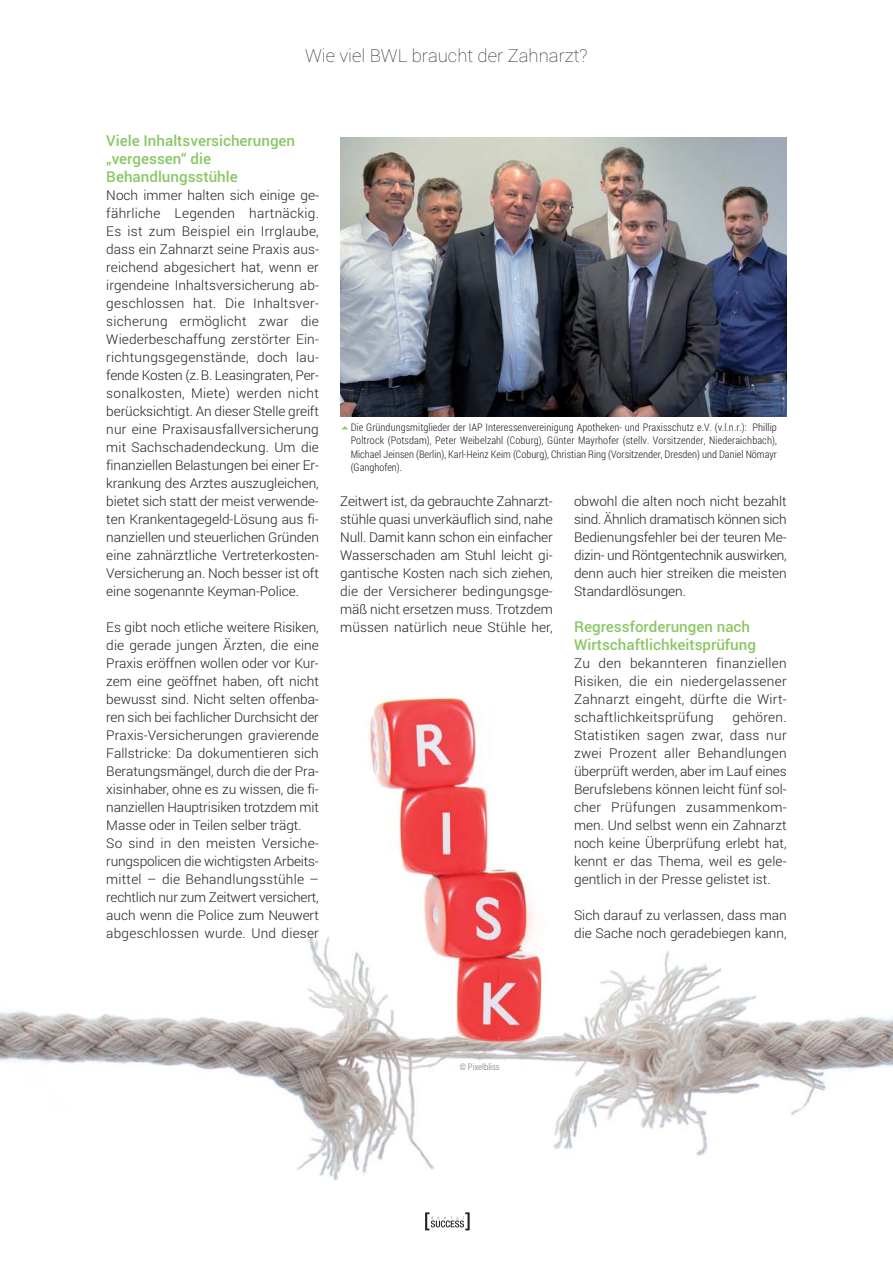
<style>
.page{position:relative;width:893px;height:1263px;background:#fff}
.page>*{position:absolute;margin:0;border:0;box-sizing:border-box;transform-origin:0 0}
.t1{font:100 18px "Roboto";color:#231f20}
.t2{font:500 15px/18px "Roboto";color:#89c765}
.t3{font:300 13.5px/18px "Roboto";letter-spacing:-.005em;color:#231f20;text-align:justify}
.t4{font:300 10.5px/13.5px "Roboto Condensed";color:#231f20;text-align:justify}
.t5{font:300 9px "Roboto Condensed";color:#787980}
</style>
<div class="page">
<img style="left:0;top:697px;width:893px;height:484px">
<svg style="left:425px;top:1212px;width:45px;height:18px"></svg>
<img style="left:340px;top:137px;width:447px;height:279px">
<h1 class="t1" style="left:305px;top:45px;width:284px">Wie viel BWL braucht der Zahnarzt?</h1>
<p class="t2" style="left:106px;top:132px;width:190px">Viele Inhaltsversicherungen „vergessen“ die<br>Behandlungsstühle</p>
<p class="t3" style="left:106px;top:187px;width:214px">Noch immer halten sich einige ge&shy;fährliche Legenden hartnäckig.<br>Es ist zum Beispiel ein Irrglaube, dass ein Zahnarzt seine Praxis aus&shy;reichend abgesichert hat, wenn er irgendeine Inhaltsversicherung ab&shy;geschlossen hat. Die Inhaltsver - sicherung ermöglicht zwar die Wiederbeschaffung zerstörter Ein&shy;richtungsgegenstände, doch lau&shy;fende Kosten (z. B. Leasingraten, Per&shy;sonalkosten, Miete) werden nicht berücksichtigt. An dieser Stelle greift nur eine Praxisausfallversicherung mit Sachschadendeckung. Um die finanziellen Belastungen bei einer Er&shy;krankung des Arztes auszugleichen, bietet sich statt der meist verwende&shy;ten Krankentagegeld-Lösung aus fi&shy;nanziellen und steuerlichen Gründen eine zahnärztliche Vertreterkosten-Versicherung an. Noch besser ist oft eine sogenannte Keyman-Police.</p>
<p class="t3" style="left:106px;top:619px;width:214px;text-align:left">Es gibt noch etliche weitere Risiken, die gerade jungen Ärzten, die eine Praxis eröffnen wollen oder vor Kur&shy;zem eine geöffnet haben, oft nicht bewusst sind. Nicht selten offenba&shy;ren sich bei fachlicher Durchsicht der Praxis-Versicherungen gravierende Fallstricke: Da dokumentieren sich Beratungsmängel, durch die der Pra&shy;xisinhaber, ohne es zu wissen, die fi&shy;nanziellen Hauptrisiken trotzdem mit Masse oder in Teilen selber trägt.<br>So sind in den meisten Versiche&shy;rungspolicen die wichtigsten Arbeits&shy;mittel – die Behandlungsstühle – rechtlich nur zum Zeitwert versichert, auch wenn die Police zum Neuwert abgeschlossen wurde. Und dieser</p>
<p class="t4" style="left:351px;top:420px;width:428px">Die Gründungsmitglieder der IAP Interessenvereinigung Apotheken- und Praxisschutz e.V. (v.l.n.r.): Phillip Poltrock (Potsdam), Peter Weibelzahl (Coburg), Günter Mayrhofer (stellv. Vorsitzender, Niederaichbach), Michael Jeinsen (Berlin), Karl-Heinz Keim (Coburg), Christian Ring (Vorsitzender, Dresden) und Daniel Nömayr (Ganghofen).</p>
<p class="t3" style="left:340px;top:493px;width:214px">Zeitwert ist, da gebrauchte Zahnarzt&shy;stühle quasi unverkäuflich sind, nahe Null. Damit kann schon ein einfacher Wasserschaden am Stuhl leicht gi&shy;gantische Kosten nach sich ziehen, die der Versicherer bedingungsge&shy;mäß nicht ersetzen muss. Trotzdem müssen natürlich neue Stühle her,</p>
<p class="t3" style="left:574px;top:493px;width:214px">obwohl die alten noch nicht bezahlt sind. Ähnlich dramatisch können sich Bedienungsfehler bei der teuren Me&shy;dizin- und Röntgentechnik auswirken, denn auch hier streiken die meisten Standardlösungen.</p>
<p class="t2" style="left:574px;top:618px;width:183px">Regressforderungen nach<br>Wirtschaftlichkeitsprüfung</p>
<p class="t3" style="left:574px;top:655px;width:214px">Zu den bekannteren finanziellen Risiken, die ein niedergelassener Zahnarzt eingeht, dürfte die Wirt&shy;schaftlichkeitsprüfung</p>
<p class="t3" style="left:574px;top:709px;width:214px;text-indent:159px">gehören.<br>Statistiken sagen zwar, dass nur zwei Prozent aller Behandlungen überprüft werden, aber im Lauf eines Berufslebens können leicht fünf sol&shy;cher Prüfungen zusammenkom&shy;men. Und selbst wenn ein Zahnarzt noch keine Überprüfung erlebt hat, kennt er das Thema, weil es gele&shy;gentlich in der Presse gelistet ist.</p>
<p class="t3" style="left:574px;top:907px;width:214px">Sich darauf zu verlassen, dass man die Sache noch geradebiegen kann,</p>
<p class="t5" style="left:460px;top:1061px;width:41px">© Pixelbliss</p>
</div>
